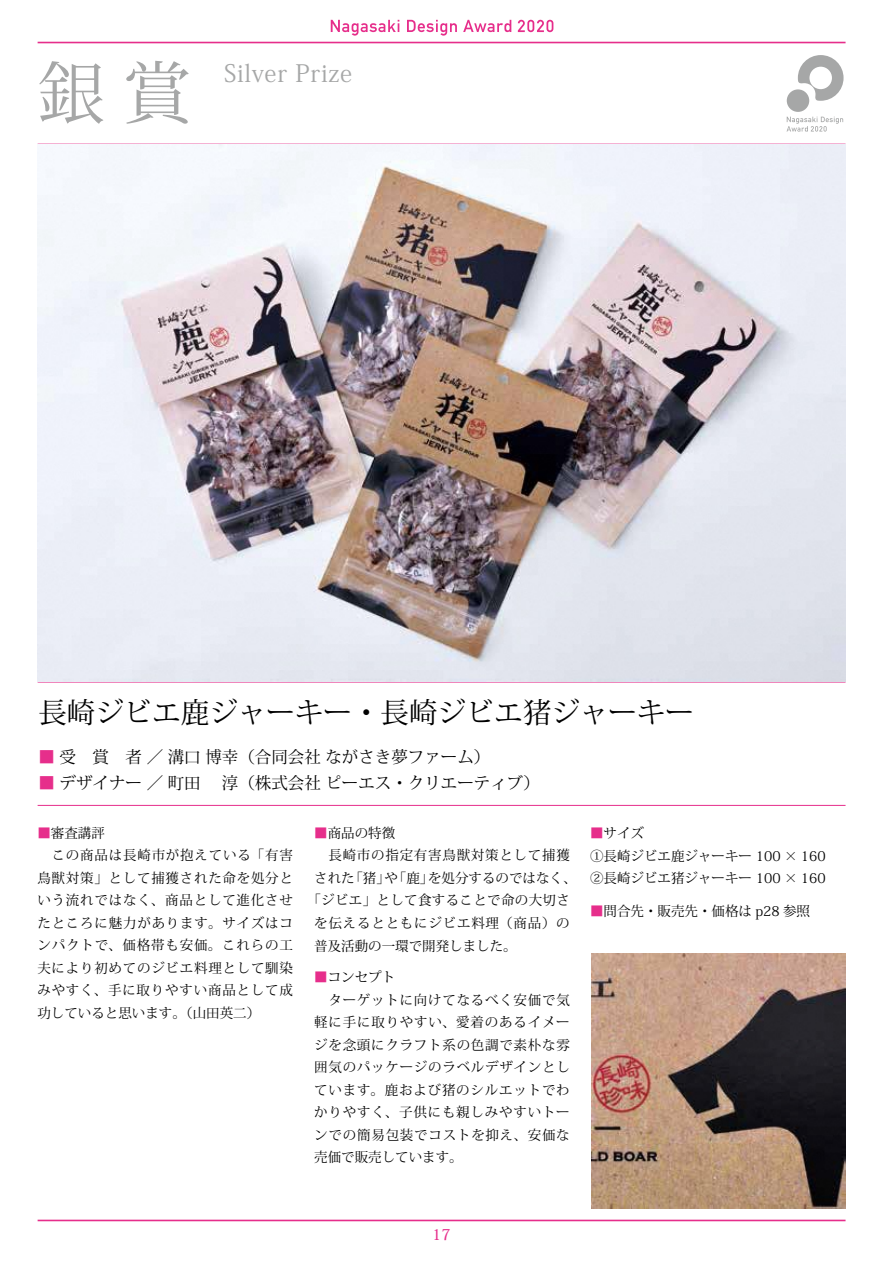
<style>
.page{position:relative;width:893px;height:1263px;background:#fff}
.page>*{position:absolute;margin:0;border:0;box-sizing:border-box;transform-origin:0 0}
.t1{font:67.5px "Koz Min Pro";color:#a6a7a7}
.t2{font:28.5px "Koz Min Pr 6 N";color:#000}
.t3{font:24px "Koz Min Pro";letter-spacing:.03em;color:#a6a7a7}
.t4{font:16.5px "Koz Min Pr 6 N";color:#000}
.t5{font:500 15px "Koz Min Pro";color:#e62e8b}
.t6{font:13.5px/22.5px "Koz Min Pr 6 N";letter-spacing:.055em;color:#000}
.t7{font:13.5px/22.5px "Koz Min Pr 6 N";color:#000}
.t8{font:13.5px "Koz Min Pr 6 N";letter-spacing:.025em;color:#000}
.s1{color:#e62e8b}
</style>
<div class="page">
<hr style="left:38px;top:682px;width:807px;height:1px;background:#e62e8b">
<hr style="left:38px;top:144px;width:807px;height:1px;background:#e62e8b">
<hr style="left:38px;top:805px;width:807px;height:1px;background:#e62e8b">
<hr style="left:38px;top:1220px;width:807px;height:1px;background:#e62e8b">
<hr style="left:38px;top:42px;width:807px;height:1px;background:#e62e8b">
<div style="left:787px;top:89px;width:22px;height:23px;background:#a6a7a7;border-radius:50%"></div>
<svg style="left:798px;top:55px;width:45px;height:46px"></svg>
<svg style="left:786px;top:117px;width:57px;height:15px"></svg>
<svg style="left:331px;top:20px;width:68px;height:16px"></svg>
<svg style="left:407px;top:20px;width:50px;height:16px"></svg>
<svg style="left:463px;top:20px;width:48px;height:12px"></svg>
<svg style="left:518px;top:20px;width:35px;height:12px"></svg>
<img style="left:38px;top:145px;width:808px;height:537px">
<img style="left:591px;top:954px;width:255px;height:254px">
<h1 class="t1" style="left:37px;top:46px;width:155px">銀 賞</h1>
<h3 class="t3" style="left:224px;top:56px;width:130px">Silver Prize</h3>
<h2 class="t2" style="left:38px;top:696px;width:657px">長崎ジビエ鹿ジャーキー・長崎ジビエ猪ジャーキー</h2>
<p class="t4" style="left:38px;top:748px;width:453px"><span class="s1">■</span> 受　賞　者 ／ 溝口 博幸（合同会社 ながさき夢ファーム）</p>
<p class="t4" style="left:38px;top:773px;width:503px"><span class="s1">■</span> デザイナー ／ 町田 　淳（株式会社 ピーエス・クリエーティブ）</p>
<p class="t6" style="left:37px;top:822px;width:257px"><span class="s1">■</span>審査講評<br>　この商品は⾧崎市が抱えている「有害鳥獣対策」として捕獲された命を処分という流れではなく、商品として進化させたところに魅力があります。サイズはコンパクトで、価格帯も安価。これらの工夫により初めてのジビエ料理として馴染みやすく、手に取りやすい商品として成功していると思います。（山田英二）</p>
<p class="t6" style="left:314px;top:822px;width:82px"><span class="s1">■</span>商品の特徴</p>
<p class="t7" style="left:590px;top:822px;width:237px"><span class="s1">■</span>サイズ<br>①長崎ジビエ鹿ジャーキー 100 × 160<br>②長崎ジビエ猪ジャーキー 100 × 160</p>
<p class="t6" style="left:314px;top:844px;width:257px">　長崎市の指定有害鳥獣対策として捕獲</p>
<p class="t7" style="left:314px;top:867px;width:264px">された「猪」や「鹿」を処分するのではなく、</p>
<p class="t8" style="left:307px;top:893px;width:264px">「ジビエ」として食することで命の大切さ</p>
<p class="t6" style="left:314px;top:912px;width:257px">を伝えるとともにジビエ料理（商品）の</p>
<p class="t7" style="left:314px;top:934px;width:204px">普及活動の一環で開発しました。</p>
<p class="t6" style="left:314px;top:966px;width:257px"><span class="s1">■</span>コンセプト<br>　ターゲットに向けてなるべく安価で気軽に手に取りやすい、愛着のあるイメージを念頭にクラフト系の色調で素朴な雰囲気のパッケージのラベルデザインとしています。鹿および猪のシルエットでわかりやすく、子供にも親しみやすいトーンでの簡易包装でコストを抑え、安価な売価で販売しています。</p>
<p class="t7" style="left:590px;top:900px;width:222px"><span class="s1">■</span>問合先・販売先・価格は p28 参照</p>
<p class="t5" style="left:432px;top:1224px;width:20px">17</p>
</div>
